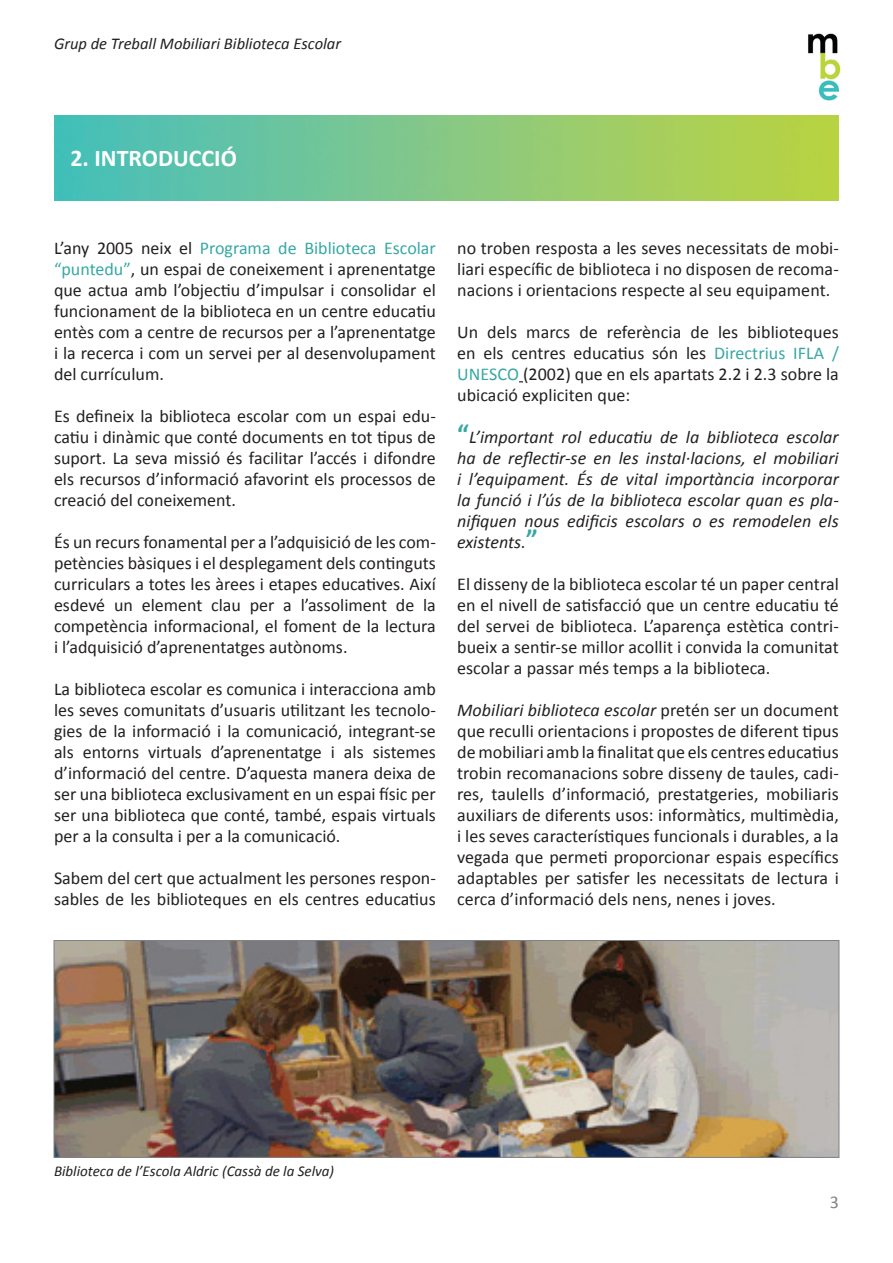
<style>
.page{position:relative;width:893px;height:1263px;background:#fff}
.page>*{position:absolute;margin:0;border:0;box-sizing:border-box;transform-origin:0 0}
.t1{font:700 24px "Calibri";color:#fff}
.t2{font:18px/21px "Calibri";color:#231f20;text-align:justify}
.t3{font:italic 18px/21px "Calibri";letter-spacing:.005em;color:#231f20;text-align:justify}
.t4{font:18px "Calibri";color:#808285}
.t5{font:italic 16.5px "Calibri";color:#231f20}
.t6{font:italic 15px "Calibri";color:#231f20}
.s1{color:#36a8a5}
.s2{font-weight:700;font-style:normal;font-size:27px;color:#36a8a5}
.s3{font-style:italic}
</style>
<div class="page">
<img style="left:54px;top:116px;width:785px;height:85px">
<img style="left:808px;top:33px;width:33px;height:68px">
<img style="left:56px;top:942px;width:781px;height:213px">
<div style="left:54px;top:940px;width:785px;height:217px;border:1px solid #808285"></div>
<p class="t5" style="left:54px;top:32px;width:289px">Grup de Treball Mobiliari Biblioteca Escolar</p>
<p class="t1" style="left:70px;top:142px;width:168px">2. INTRODUCCIÓ</p>
<p class="t2" style="left:54px;top:237px;width:383px">L’any 2005 neix el <span class="s1">Programa de Biblioteca Escolar “puntedu”</span>, un espai de coneixement i aprenentatge que actua amb l’objectiu d’impulsar i consolidar el funcionament de la biblioteca en un centre educatiu entès com a centre de recursos per a l’aprenentatge i la recerca i com un servei per al desenvolupament del currículum.</p>
<p class="t2" style="left:54px;top:405px;width:383px">Es defineix la biblioteca escolar com un espai edu&shy;catiu i dinàmic que conté documents en tot tipus de suport. La seva missió és facilitar l’accés i difondre els recursos d’informació afavorint els processos de creació del coneixement.</p>
<p class="t2" style="left:54px;top:531px;width:383px">És un recurs fonamental per a l’adquisició de les com&shy;petències bàsiques i el desplegament dels continguts curriculars a totes les àrees i etapes educatives. Així esdevé un element clau per a l’assoliment de la competència informacional, el foment de la lectura i l’adquisició d’aprenentatges autònoms.</p>
<p class="t2" style="left:54px;top:678px;width:383px">La biblioteca escolar es comunica i interacciona amb les seves comunitats d’usuaris utilitzant les tecnolo&shy;gies de la informació i la comunicació, integrant-se als entorns virtuals d’aprenentatge i als sistemes d’informació del centre. D’aquesta manera deixa de ser una biblioteca exclusivament en un espai físic per ser una biblioteca que conté, també, espais virtuals per a la consulta i per a la comunicació.</p>
<p class="t2" style="left:54px;top:867px;width:383px">Sabem del cert que actualment les persones respon&shy;sables de les biblioteques en els centres educatius</p>
<p class="t2" style="left:457px;top:237px;width:383px">no troben resposta a les seves necessitats de mobi&shy;liari específic de biblioteca i no disposen de recoma&shy;nacions i orientacions respecte al seu equipament.</p>
<p class="t2" style="left:457px;top:321px;width:383px">Un dels marcs de referència de les biblioteques en els centres educatius són les <span class="s1">Directrius IFLA / UNESCO</span> (2002) que en els apartats 2.2 i 2.3 sobre la ubicació expliciten que:</p>
<p class="t3" style="left:457px;top:426px;width:383px"><span class="s2">“</span>L’important rol educatiu de la biblioteca escolar ha de reflectir-se en les instal·lacions, el mobiliari i l’equipament. És de vital importància incorporar la funció i l’ús de la biblioteca escolar quan es pla&shy;nifiquen nous edificis escolars o es remodelen els existents.<span class="s2">”</span></p>
<p class="t2" style="left:457px;top:573px;width:383px">El disseny de la biblioteca escolar té un paper central en el nivell de satisfacció que un centre educatiu té del servei de biblioteca. L’aparença estètica contri&shy;bueix a sentir-se millor acollit i convida la comunitat escolar a passar més temps a la biblioteca.</p>
<p class="t2" style="left:457px;top:699px;width:383px"><span class="s3">Mobiliari biblioteca escolar</span> pretén ser un document que reculli orientacions i propostes de diferent tipus de mobiliari amb la finalitat que els centres educatius trobin recomanacions sobre disseny de taules, cadi&shy;res, taulells d’informació, prestatgeries, mobiliaris auxiliars de diferents usos: informàtics, multimèdia, i les seves característiques funcionals i durables, a la vegada que permeti proporcionar espais específics adaptables per satisfer les necessitats de lectura i cerca d’informació dels nens, nenes i joves.</p>
<p class="t6" style="left:54px;top:1161px;width:282px">Biblioteca de l’Escola Aldric (Cassà de la Selva)</p>
<p class="t4" style="left:830px;top:1191px;width:11px">3</p>
</div>
